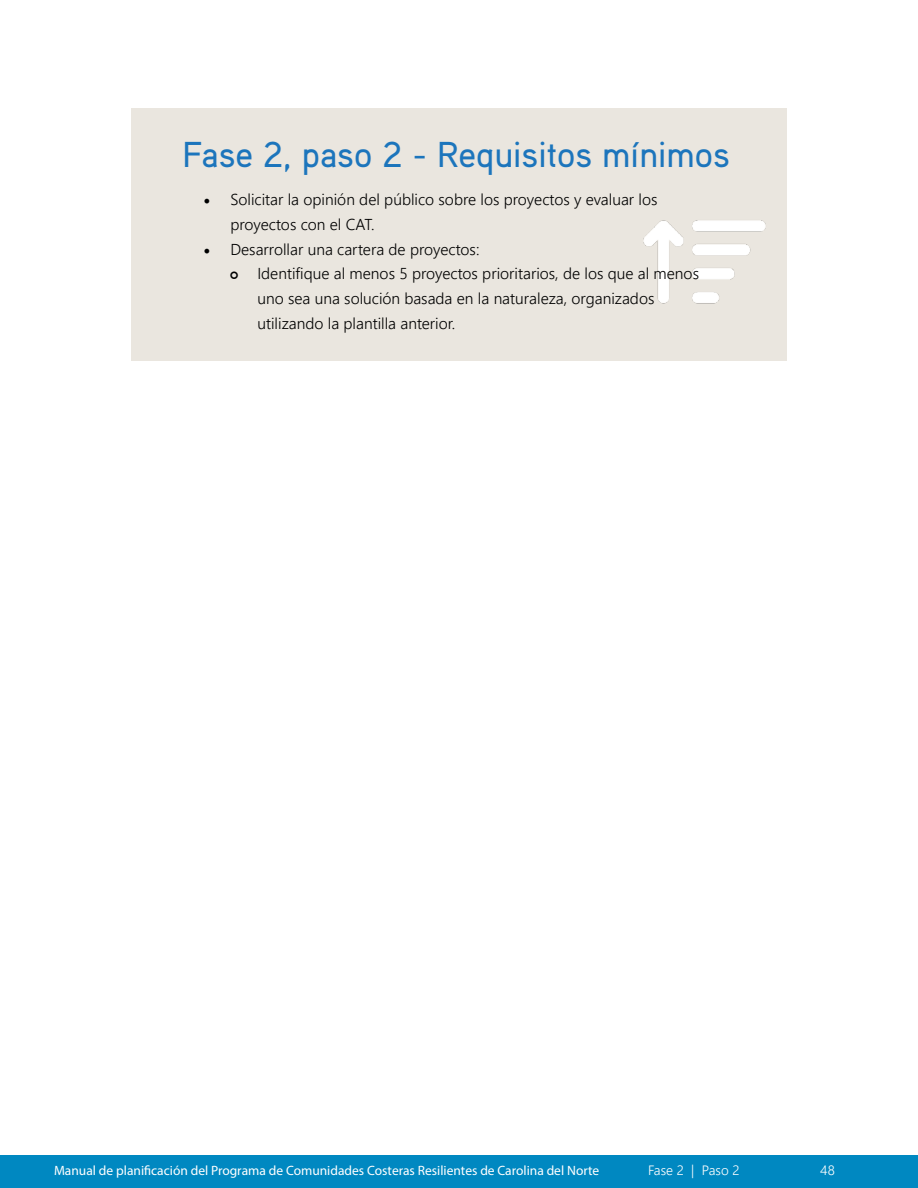
<style>
.page{position:relative;width:918px;height:1188px;background:#fff}
.page>*{position:absolute;margin:0;border:0;box-sizing:border-box;transform-origin:0 0}
.t1{font:500 36px "Aaux Pro OT";color:#1c75bc}
.t2{font:15.75px/24.8px "Webly Sleek UI Semilight";color:#000}
.t3{font:13.5px "Myriad Pro";color:#fff}
.t4{font:13.5px "Webly Sleek UI Semilight";color:#fff}
.s1{font-family:"Minion Pro";font-size:18px}
</style>
<div class="page">
<div style="left:0;top:1156px;width:918px;height:32px;background:#0088c1"></div>
<div style="left:132px;top:108px;width:655px;height:253px;background:#eae6df"></div>
<img style="left:643px;top:220px;width:123px;height:84px">
<h1 class="t1" style="left:182px;top:132px;width:549px">Fase 2, paso 2 - Requisitos mínimos</h1>
<p class="t2" style="left:230px;top:187px;width:429px;text-indent:-27px"><span class="s1">•</span> Solicitar la opinión del público sobre los proyectos y evaluar los proyectos con el CAT.</p>
<p class="t2" style="left:257px;top:236px;width:443px;text-indent:-54px"><span class="s1">•</span> Desarrollar una cartera de proyectos:<br>Identifique al menos 5 proyectos prioritarios, de los que al menos uno sea una solución basada en la naturaleza, organizados utilizando la plantilla anterior.</p>
<p class="t3" style="left:54px;top:1162px;width:547px">Manual de planificación del Programa de Comunidades Costeras Resilientes de Carolina del Norte</p>
<p class="t4" style="left:648px;top:1160px;width:93px">Fase 2 | Paso 2</p>
<p class="t4" style="left:820px;top:1160px;width:16px">48</p>
</div>
